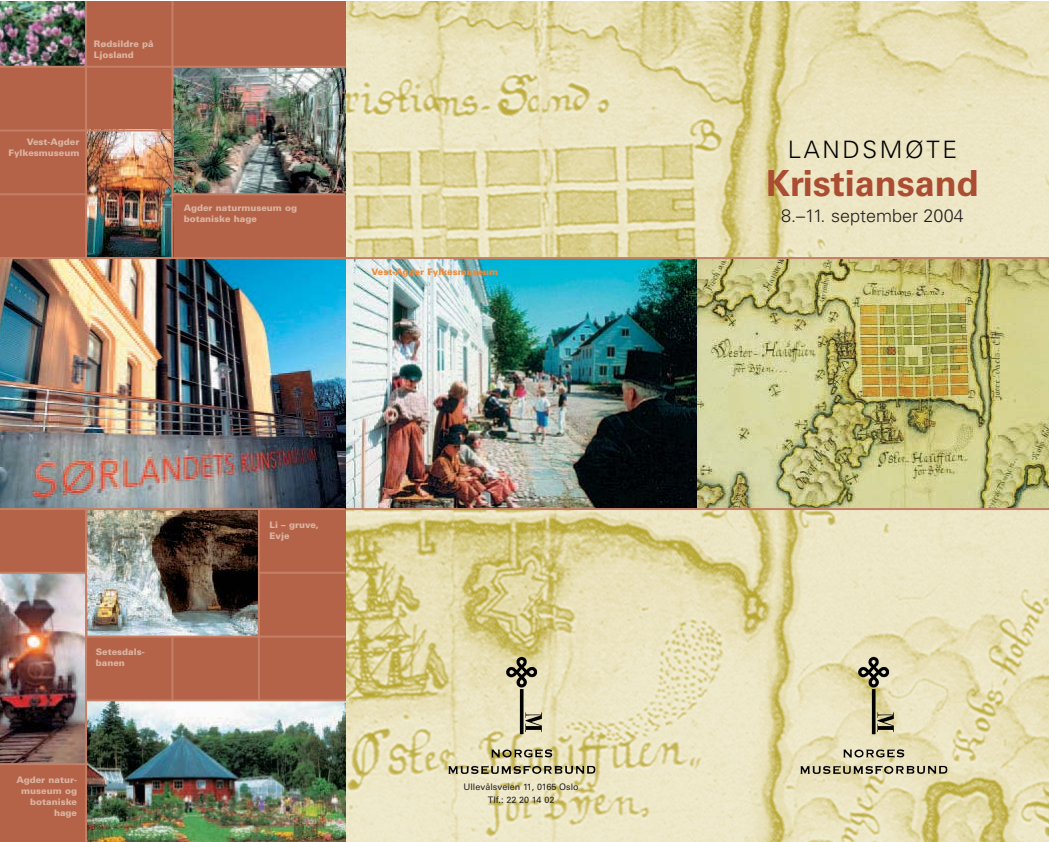
<style>
.page{position:relative;width:1049px;height:842px;background:#fff}
.page>*{position:absolute;margin:0;border:0;box-sizing:border-box;transform-origin:0 0}
.t1{font:700 36px "Univers";color:#aa4d32}
.t2{font:300 24px "Univers";letter-spacing:.11em;color:#000}
.t3{font:300 18px "Univers";color:#231f1f}
.t4{font:900 9px/11px "Univers";color:#dcb4a1}
.t5{font:9px/13px "Univers";color:#231f1f;text-align:center}
.t6{font:900 9px "Univers";color:#ef8a37}
</style>
<div class="page">
<img style="left:345px;top:1px;width:703px;height:841px">
<div style="left:0;top:1px;width:345px;height:841px;background:#b46348"></div>
<img style="left:0;top:1px;width:85px;height:65px">
<img style="left:795px;top:654px;width:155px;height:123px">
<img style="left:444px;top:654px;width:155px;height:123px">
<img style="left:697px;top:259px;width:351px;height:249px">
<img style="left:345px;top:259px;width:352px;height:249px">
<hr style="left:345px;top:257px;width:703px;height:2px;background:#c48067">
<hr style="left:345px;top:508px;width:703px;height:2px;background:#c48067">
<img style="left:0;top:259px;width:345px;height:249px">
<img style="left:87px;top:510px;width:171px;height:126px">
<img style="left:0;top:574px;width:85px;height:189px">
<img style="left:87px;top:701px;width:258px;height:141px">
<hr style="left:0;top:508px;width:345px;height:2px;background:#c48067">
<hr style="left:0;top:572px;width:86px;height:2px;background:#c48067">
<hr style="left:259px;top:572px;width:86px;height:2px;background:#c48067">
<hr style="left:86px;top:636px;width:259px;height:2px;background:#c48067">
<hr style="left:86px;top:699px;width:259px;height:2px;background:#c48067">
<hr style="left:0;top:763px;width:86px;height:2px;background:#c48067">
<img style="left:173px;top:68px;width:172px;height:125px">
<img style="left:87px;top:132px;width:84px;height:125px">
<hr style="left:0;top:193px;width:86px;height:2px;background:#c48067">
<hr style="left:172px;top:193px;width:173px;height:2px;background:#c48067">
<hr style="left:0;top:130px;width:172px;height:2px;background:#c48067">
<hr style="left:0;top:66px;width:345px;height:2px;background:#c48067">
<hr style="left:85px;top:1px;width:2px;height:257px;background:#c48067">
<hr style="left:85px;top:509px;width:2px;height:333px;background:#c48067">
<hr style="left:171px;top:637px;width:2px;height:63px;background:#c48067">
<hr style="left:258px;top:509px;width:2px;height:191px;background:#c48067">
<hr style="left:171px;top:1px;width:2px;height:257px;background:#c48067">
<hr style="left:0;top:257px;width:345px;height:2px;background:#c48067">
<p class="t4" style="left:94px;top:39px;width:61px">Rødsildre på<br>Ljosland</p>
<p class="t4" style="left:9px;top:137px;width:72px;text-align:right">Vest-Agder<br>Fylkesmuseum</p>
<p class="t4" style="left:184px;top:204px;width:115px">Agder naturmuseum og botaniske hage</p>
<p class="t6" style="left:372px;top:269px;width:128px">Vest-Agder Fylkesmuseum</p>
<p class="t4" style="left:96px;top:647px;width:50px">Setesdals&shy;banen</p>
<p class="t4" style="left:16px;top:776px;width:62px;text-align:right">Agder natur&shy;museum og botaniske hage</p>
<p class="t4" style="left:270px;top:520px;width:51px">Li – gruve,<br>Evje</p>
<p class="t5" style="left:463px;top:781px;width:117px">Ullevålsveien 11, 0165 Oslo<br>Tlf.: 22 20 14 02</p>
<h2 class="t2" style="left:788px;top:141px;width:171px">LANDSMØTE</h2>
<h1 class="t1" style="left:766px;top:163px;width:214px">Kristiansand</h1>
<h3 class="t3" style="left:781px;top:209px;width:184px">8.–11. september 2004</h3>
</div>
